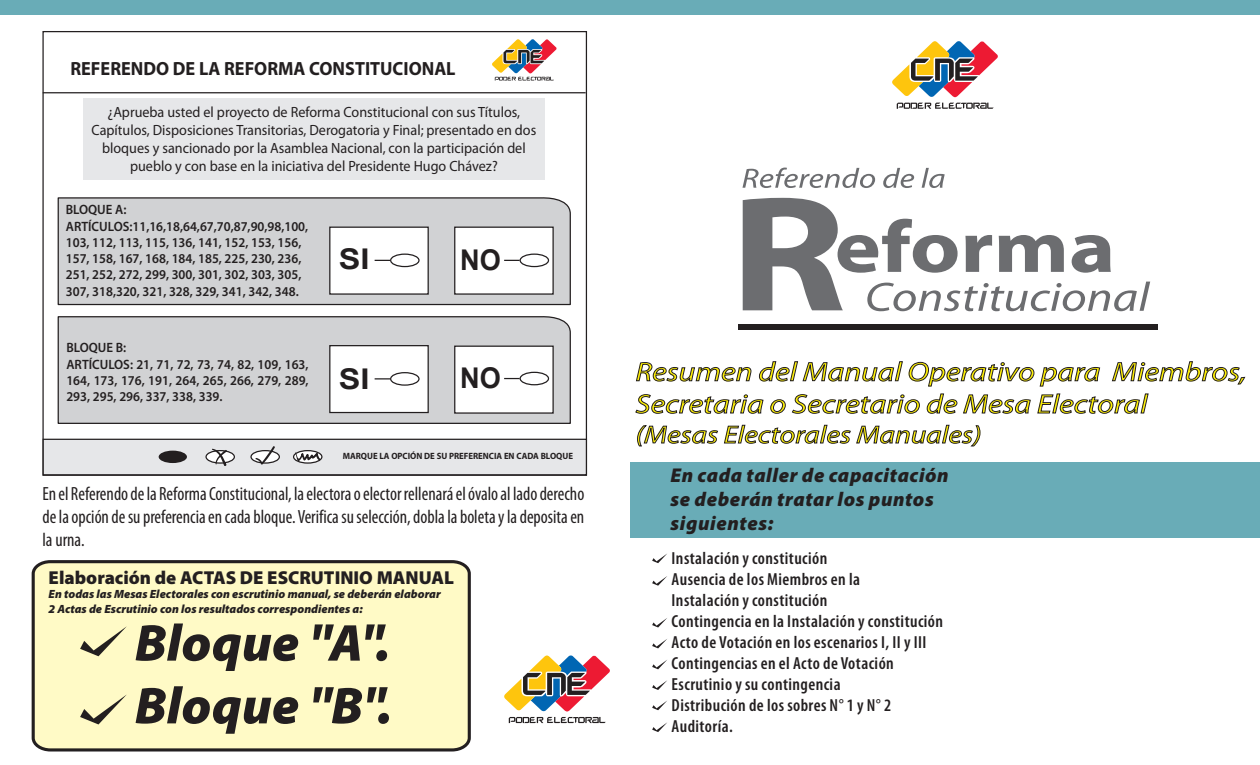
<style>
.page{position:relative;width:1260px;height:765px;background:#fff}
.page>*{position:absolute;margin:0;border:0;box-sizing:border-box;transform-origin:0 0}
.t1{font:italic 900 52.25px/62.8px "Myriad Pro";color:#231f20}
.t2{font:700 28.62px "Arial";color:#231f20;scale:1.14 1}
.t3{font:700 28.62px "Arial";color:#231f20;scale:.95 1}
.t4{font:italic 26.88px/32.2px "Myriad Pro";color:#fff101;scale:1.19 1}
.t5{font:italic 25px "Myriad Pro";color:#fff101;scale:1.19 1}
.t6{font:italic 900 20px/24px "Myriad Pro";letter-spacing:.03em;color:#231f20}
.t7{font:condensed 19.12px/23px "Myriad Pro";color:#231f20;text-align:justify;scale:.95 1}
.t8{font:700 19.12px "Myriad Pro";color:#231f20;scale:.95 1}
.t9{font:900 18.75px "Myriad Pro";color:#231f20}
.t10{font:600 condensed 17.5px/21px "Myriad Pro";letter-spacing:.025em;color:#231f20}
.t11{font:14.88px/17.9px "Myriad Pro";color:#231f20;text-align:center;scale:.95 1}
.t12{font:600 13.5px/16.2px "Myriad Pro";color:#231f20;scale:.95 1}
.t13{font:italic 900 12px/14.4px "Myriad Pro";color:#231f20}
.t14{font:700 9.12px "Myriad Pro";color:#231f20;scale:.95 1}
</style>
<div class="page">
<svg style="left:31px;top:560px;width:440px;height:192px;background:#f5f0c0"></svg>
<svg style="left:80px;top:626px;width:47px;height:30px"></svg>
<svg style="left:80px;top:694px;width:47px;height:30px"></svg>
<svg style="left:504px;top:655px;width:106px;height:68px"></svg>
<svg style="left:892px;top:41px;width:106px;height:68px"></svg>
<div style="left:630px;top:462px;width:630px;height:76px;background:#69acb7"></div>
<div style="left:630px;top:0;width:630px;height:15px;background:#69acb7"></div>
<div style="left:0;top:0;width:630px;height:15px;background:#69acb7"></div>
<div style="left:42px;top:31px;width:545px;height:445px;background:#fff;border:1px solid #231f20"></div>
<svg style="left:57px;top:197px;width:514px;height:109px;background:#cbccce"></svg>
<div style="left:57px;top:316px;width:514px;height:108px;background:#d1d2d4"></div>
<div style="left:43px;top:439px;width:544px;height:36px;background:#e6e7e9;border:1px solid #231f20"></div>
<div style="left:84px;top:98px;width:461px;height:82px;background:#e6e7e9"></div>
<div style="left:329px;top:227px;width:100px;height:68px;background:#fff;border:1px solid #231f20"></div>
<div style="left:329px;top:345px;width:100px;height:68px;background:#fff;border:1px solid #231f20"></div>
<div style="left:454px;top:227px;width:100px;height:68px;background:#fff;border:1px solid #231f20"></div>
<div style="left:454px;top:346px;width:100px;height:68px;background:#fff;border:1px solid #231f20"></div>
<svg style="left:492px;top:39px;width:65px;height:42px"></svg>
<hr style="left:43px;top:92px;width:543px;height:1px;background:#231f20">
<svg style="left:375px;top:260px;width:15px;height:1px"></svg>
<div style="left:390px;top:254px;width:30px;height:13px;border:1px solid #231f20;border-radius:50%"></div>
<svg style="left:206px;top:451px;width:28px;height:12px"></svg>
<div style="left:205px;top:450px;width:30px;height:14px;border:1px solid #231f20;border-radius:50%"></div>
<div style="left:159px;top:451px;width:28px;height:12px;background:#231f20;border-radius:50%"></div>
<svg style="left:251px;top:451px;width:28px;height:12px"></svg>
<div style="left:250px;top:450px;width:30px;height:14px;border:1px solid #231f20;border-radius:50%"></div>
<svg style="left:294px;top:451px;width:28px;height:12px"></svg>
<div style="left:293px;top:450px;width:30px;height:14px;border:1px solid #231f20;border-radius:50%"></div>
<svg style="left:504px;top:260px;width:16px;height:1px"></svg>
<div style="left:520px;top:254px;width:29px;height:13px;border:1px solid #231f20;border-radius:50%"></div>
<svg style="left:504px;top:378px;width:16px;height:1px"></svg>
<div style="left:520px;top:372px;width:29px;height:13px;border:1px solid #231f20;border-radius:50%"></div>
<svg style="left:375px;top:378px;width:15px;height:2px"></svg>
<div style="left:390px;top:372px;width:30px;height:14px;border:1px solid #231f20;border-radius:50%"></div>
<svg style="left:212px;top:449px;width:16px;height:17px"></svg>
<svg style="left:295px;top:452px;width:26px;height:9px"></svg>
<svg style="left:255px;top:446px;width:20px;height:19px"></svg>
<svg style="left:652px;top:680px;width:15px;height:10px"></svg>
<svg style="left:652px;top:701px;width:15px;height:9px"></svg>
<svg style="left:652px;top:722px;width:15px;height:10px"></svg>
<svg style="left:652px;top:660px;width:15px;height:9px"></svg>
<svg style="left:652px;top:639px;width:15px;height:9px"></svg>
<svg style="left:652px;top:618px;width:15px;height:10px"></svg>
<svg style="left:652px;top:576px;width:15px;height:10px"></svg>
<svg style="left:652px;top:553px;width:15px;height:10px"></svg>
<svg style="left:743px;top:168px;width:132px;height:20px"></svg>
<svg style="left:883px;top:168px;width:31px;height:20px"></svg>
<svg style="left:922px;top:168px;width:23px;height:20px"></svg>
<svg style="left:743px;top:198px;width:407px;height:113px"></svg>
<div style="left:738px;top:325px;width:420px;height:5px;background:#231f20"></div>
<svg style="left:636px;top:362px;width:116px;height:20px"></svg>
<svg style="left:759px;top:361px;width:341px;height:26px"></svg>
<svg style="left:1112px;top:361px;width:134px;height:24px"></svg>
<svg style="left:1037px;top:393px;width:112px;height:21px"></svg>
<svg style="left:635px;top:393px;width:396px;height:54px"></svg>
<p class="t8" style="left:70px;top:56px;width:407px">REFERENDO DE LA REFORMA CONSTITUCIONAL</p>
<p class="t11" style="left:92px;top:103px;width:470px">¿Aprueba usted el proyecto de Reforma Constitucional con sus Títulos, Capítulos, Disposiciones Transitorias, Derogatoria y Final; presentado en dos bloques y sancionado por la Asamblea Nacional, con la participación del pueblo y con base en la iniciativa del Presidente Hugo Chávez?</p>
<p class="t12" style="left:66px;top:201px;width:257px">BLOQUE A:<br>ARTÍCULOS:11,16,18,64,67,70,87,90,98,100, 103, 112, 113, 115, 136, 141, 152, 153, 156, 157, 158, 167, 168, 184, 185, 225, 230, 236, 251, 252, 272, 299, 300, 301, 302, 303, 305, 307, 318,320, 321, 328, 329, 341, 342, 348.</p>
<p class="t2" style="left:339px;top:240px;width:28px">SI</p>
<p class="t3" style="left:460px;top:241px;width:44px">NO</p>
<p class="t12" style="left:66px;top:339px;width:256px">BLOQUE B:<br>ARTÍCULOS: 21, 71, 72, 73, 74, 82, 109, 163,<br>164, 173, 176, 191, 264, 265, 266, 279, 289,<br>293, 295, 296, 337, 338, 339.</p>
<p class="t2" style="left:339px;top:360px;width:28px">SI</p>
<p class="t3" style="left:460px;top:360px;width:44px">NO</p>
<p class="t14" style="left:343px;top:450px;width:244px">MARQUE LA OPCIÓN DE SU PREFERENCIA EN CADA BLOQUE</p>
<p class="t7" style="left:42px;top:482px;width:572px">En el Referendo de la Reforma Constitucional, la electora o elector rellenará el óvalo al lado derecho de la opción de su preferencia en cada bloque. Verifica su selección, dobla la boleta y la deposita en la urna.</p>
<p class="t9" style="left:49px;top:565px;width:407px">Elaboración de ACTAS DE ESCRUTINIO MANUAL</p>
<p class="t13" style="left:49px;top:587px;width:394px">En todas las Mesas Electorales con escrutinio manual, se deberán elaborar<br>2 Actas de Escrutinio con los resultados correspondientes a:</p>
<p class="t1" style="left:135px;top:610px;width:259px">Bloque "A".<br>Bloque "B".</p>
<p class="t4" style="left:636px;top:355px;width:515px">Resumen del Manual Operativo para Miembros,<br>Secretaria o Secretario de Mesa Electoral</p>
<p class="t5" style="left:636px;top:419px;width:292px">(Mesas Electorales Manuales)</p>
<p class="t6" style="left:671px;top:463px;width:280px">En cada taller de capacitación se deberán tratar los puntos siguientes:</p>
<p class="t10" style="left:672px;top:547px;width:273px">Instalación y constitución<br>Ausencia de los Miembros en la<br>Instalación y constitución<br>Contingencia en la Instalación y constitución<br>Acto de Votación en los escenarios I, II y III<br>Contingencias en el Acto de Votación<br>Escrutinio y su contingencia<br>Distribución de los sobres N° 1 y N° 2<br>Auditoría.</p>
</div>
